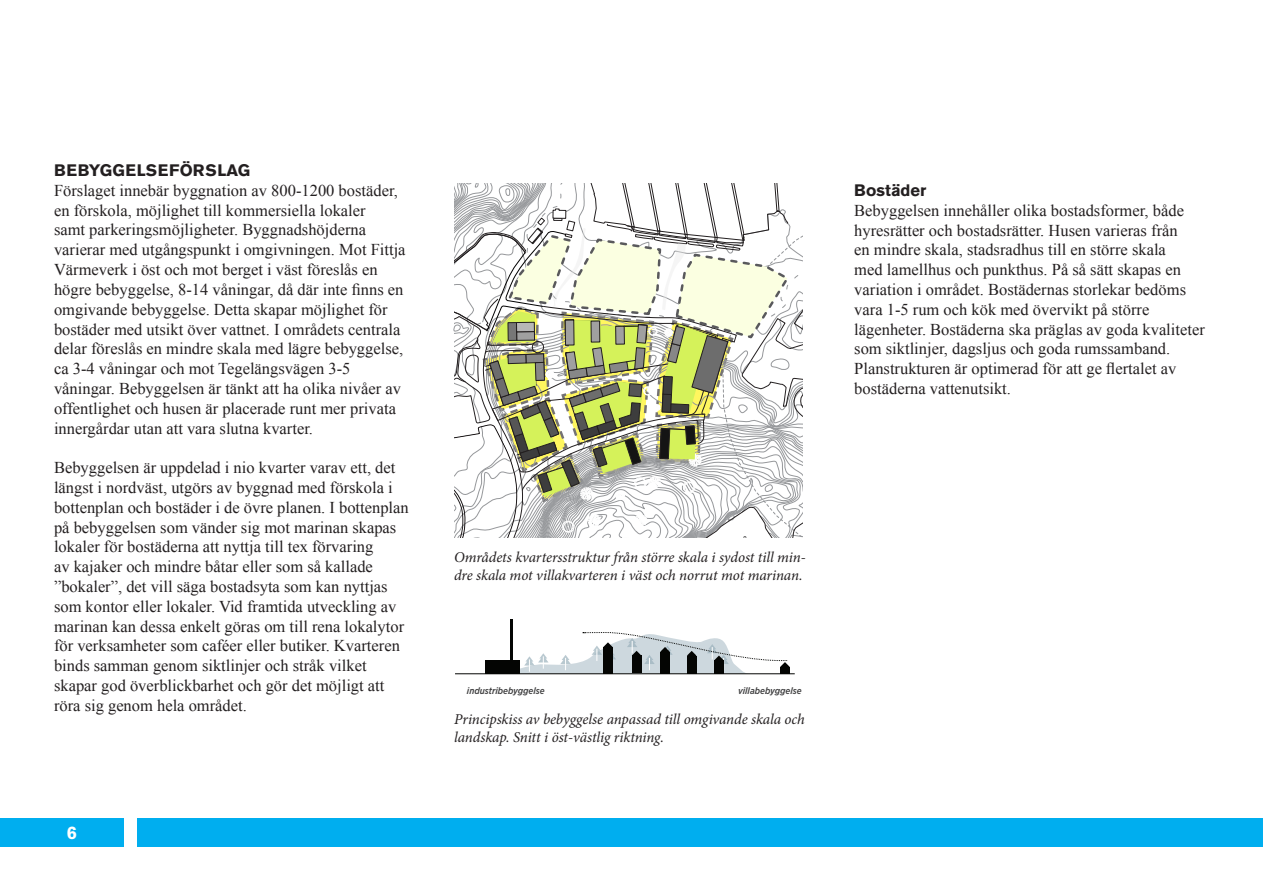
<style>
.page{position:relative;width:1263px;height:893px;background:#fff}
.page>*{position:absolute;margin:0;border:0;box-sizing:border-box;transform-origin:0 0}
.t1{font:700 18px "Akzidenz Grotesk BE";color:#fff}
.t2{font:16.5px/19.8px "Times New Roman";color:#231f20}
.t3{font:700 16.5px "Akzidenz Grotesk BE";letter-spacing:.03em;color:#231f20}
.t4{font:700 16.5px "Akzidenz Grotesk BE";color:#231f20}
.t5{font:italic 15px/18px "Minion Pro";letter-spacing:-.005em;color:#231f20}
.t6{font:italic 500 9.3px "Gotham Narrow";color:#3e3e3f}
.t7{font:6px "Myriad Pro";color:#000}
</style>
<div class="page">
<div style="left:0;top:818px;width:123px;height:28px;background:#00aeef"></div>
<div style="left:138px;top:818px;width:1125px;height:28px;background:#00aeef"></div>
<hr style="left:455px;top:673px;width:340px;height:1px;background:#040503">
<svg style="left:459px;top:619px;width:336px;height:55px"></svg>
<svg style="left:454px;top:184px;width:348px;height:354px"></svg>
<p class="t3" style="left:54px;top:161px;width:198px">BEBYGGELSEFÖRSLAG</p>
<p class="t2" style="left:54px;top:180px;width:353px">Förslaget innebär byggnation av 800-1200 bostäder, en förskola, möjlighet till kommersiella lokaler<br>samt parkeringsmöjligheter. Byggnadshöjderna varierar med utgångspunkt i omgivningen. Mot Fittja Värmeverk i öst och mot berget i väst föreslås en högre bebyggelse, 8-14 våningar, då där inte finns en omgivande bebyggelse. Detta skapar möjlighet för bostäder med utsikt över vattnet. I områdets centrala delar föreslås en mindre skala med lägre bebyggelse, ca 3-4 våningar och mot Tegelängsvägen 3-5 våningar. Bebyggelsen är tänkt att ha olika nivåer av offentlighet och husen är placerade runt mer privata innergårdar utan att vara slutna kvarter.</p>
<p class="t2" style="left:54px;top:457px;width:356px">Bebyggelsen är uppdelad i nio kvarter varav ett, det längst i nordväst, utgörs av byggnad med förskola i bottenplan och bostäder i de övre planen. I bottenplan på bebyggelsen som vänder sig mot marinan skapas lokaler för bostäderna att nyttja till tex förvaring<br>av kajaker och mindre båtar eller som så kallade ”bokaler”, det vill säga bostadsyta som kan nyttjas som kontor eller lokaler. Vid framtida utveckling av marinan kan dessa enkelt göras om till rena lokalytor för verksamheter som caféer eller butiker. Kvarteren binds samman genom siktlinjer och stråk vilket skapar god överblickbarhet och gör det möjligt att röra sig genom hela området.</p>
<p class="t1" style="left:67px;top:822px;width:12px">6</p>
<p class="t7" style="left:744px;top:535px;width:5px">0</p>
<p class="t5" style="left:454px;top:548px;width:353px">Områdets kvartersstruktur från större skala i sydost till min&shy;dre skala mot villakvarteren i väst och norrut mot marinan.</p>
<p class="t6" style="left:467px;top:684px;width:79px">industribebyggelse</p>
<p class="t6" style="left:738px;top:684px;width:65px">villabebyggelse</p>
<p class="t5" style="left:454px;top:710px;width:352px">Principskiss av bebyggelse anpassad till omgivande skala och landskap. Snitt i öst-västlig riktning.</p>
<p class="t4" style="left:854px;top:181px;width:74px">Bostäder</p>
<p class="t2" style="left:854px;top:200px;width:352px">Bebyggelsen innehåller olika bostadsformer, både hyresrätter och bostadsrätter. Husen varieras från<br>en mindre skala, stadsradhus till en större skala<br>med lamellhus och punkthus. På så sätt skapas en variation i området. Bostädernas storlekar bedöms vara 1-5 rum och kök med övervikt på större lägenheter. Bostäderna ska präglas av goda kvaliteter som siktlinjer, dagsljus och goda rumssamband.<br>Planstrukturen är optimerad för att ge flertalet av bostäderna vattenutsikt.</p>
</div>
